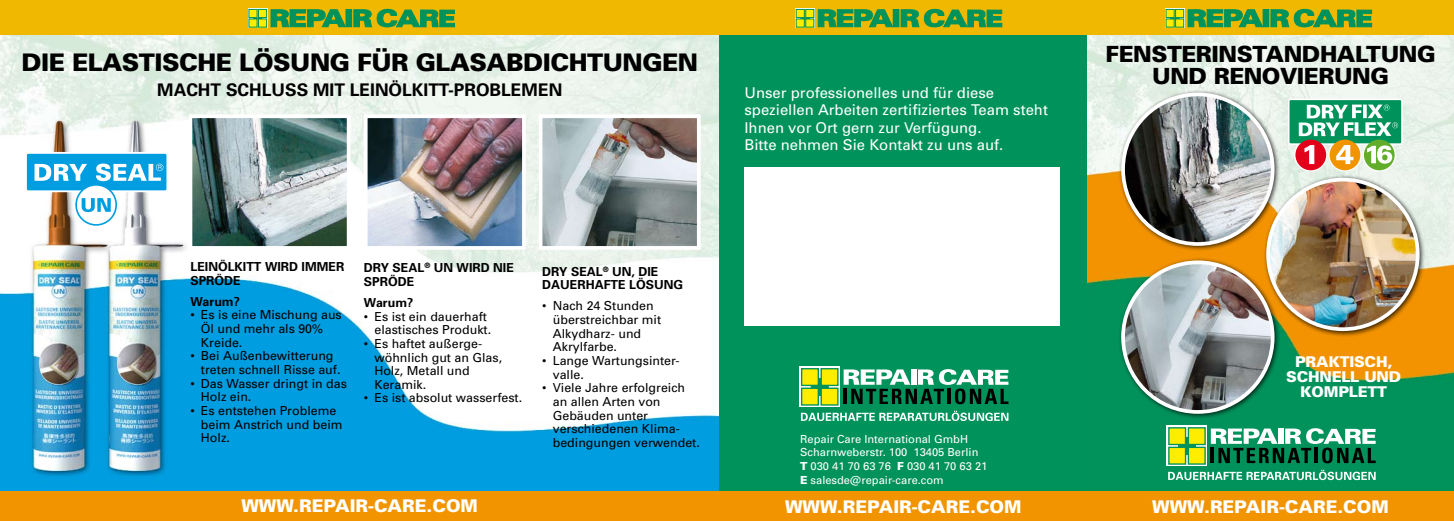
<style>
.page{position:relative;width:1454px;height:521px;background:#fff}
.page>*{position:absolute;margin:0;border:0;box-sizing:border-box;transform-origin:0 0}
.t1{font:900 24.24px "Univers";letter-spacing:-.02em;color:#000}
.t2{font:900 22.31px/22.3px "Univers";letter-spacing:-.02em;color:#000;text-align:center}
.t3{font:900 17.5px "Univers";color:#fff}
.t4{font:700 17.41px "Univers";color:#000}
.t5{font:14.88px/17.5px "Univers";color:#fff}
.t6{font:900 14.88px/14.9px "Univers";letter-spacing:-.015em;color:#fff;text-align:center}
.t7{font:12.42px/13.7px "Univers";color:#000}
.t8{font:700 12.42px/13.7px "Univers";color:#000}
.t9{font:11.11px/13.7px "Univers";color:#fff}
.s1{font-weight:900}
</style>
<div class="page">
<img style="left:0;top:35px;width:719px;height:457px">
<img style="left:1087px;top:35px;width:366px;height:457px">
<div style="left:719px;top:0;width:368px;height:521px;background:#00925b"></div>
<img style="left:544px;top:119px;width:151px;height:126px">
<div style="left:539px;top:114px;width:161px;height:136px;border:4px solid #fff"></div>
<img style="left:369px;top:119px;width:152px;height:126px">
<div style="left:364px;top:114px;width:162px;height:136px;border:4px solid #fff"></div>
<div style="left:25px;top:152px;width:143px;height:40px;border:4px solid #fff"></div>
<div style="left:27px;top:154px;width:139px;height:36px;background:#009ee0"></div>
<div style="left:75px;top:184px;width:42px;height:42px;border:3px solid #009ee0;border-radius:50%"></div>
<div style="left:77px;top:186px;width:38px;height:38px;background:#fff;border-radius:50%"></div>
<svg style="left:35px;top:164px;width:52px;height:17px"></svg>
<svg style="left:96px;top:164px;width:67px;height:17px"></svg>
<svg style="left:82px;top:198px;width:29px;height:14px"></svg>
<img style="left:194px;top:119px;width:151px;height:126px">
<div style="left:189px;top:114px;width:161px;height:136px;border:4px solid #fff"></div>
<svg style="left:799px;top:367px;width:40px;height:40px"></svg>
<div style="left:811px;top:378px;width:17px;height:17px;background:#00925b"></div>
<div style="left:810px;top:378px;width:19px;height:18px;border:1px solid #00925b"></div>
<div style="left:821px;top:369px;width:17px;height:16px;background:#ffed00"></div>
<div style="left:820px;top:368px;width:18px;height:18px;border:1px solid #00925b"></div>
<div style="left:801px;top:369px;width:17px;height:16px;background:#ffed00"></div>
<div style="left:801px;top:368px;width:18px;height:18px;border:1px solid #00925b"></div>
<div style="left:821px;top:388px;width:17px;height:17px;background:#ffed00"></div>
<div style="left:820px;top:387px;width:18px;height:19px;border:1px solid #00925b"></div>
<div style="left:801px;top:388px;width:17px;height:17px;background:#ffed00"></div>
<div style="left:801px;top:387px;width:18px;height:19px;border:1px solid #00925b"></div>
<svg style="left:843px;top:369px;width:165px;height:35px"></svg>
<svg style="left:801px;top:411px;width:207px;height:10px"></svg>
<svg style="left:1166px;top:426px;width:41px;height:40px"></svg>
<div style="left:1178px;top:438px;width:17px;height:16px;background:#00925b"></div>
<div style="left:1178px;top:437px;width:18px;height:18px;border:1px solid #00925b"></div>
<div style="left:1188px;top:428px;width:17px;height:16px;background:#ffed00"></div>
<div style="left:1187px;top:427px;width:18px;height:18px;border:1px solid #00925b"></div>
<div style="left:1168px;top:428px;width:17px;height:16px;background:#ffed00"></div>
<div style="left:1168px;top:427px;width:18px;height:18px;border:1px solid #00925b"></div>
<div style="left:1188px;top:447px;width:17px;height:17px;background:#ffed00"></div>
<div style="left:1187px;top:447px;width:18px;height:18px;border:1px solid #00925b"></div>
<div style="left:1168px;top:447px;width:17px;height:17px;background:#ffed00"></div>
<div style="left:1168px;top:447px;width:18px;height:18px;border:1px solid #00925b"></div>
<svg style="left:1210px;top:428px;width:165px;height:35px"></svg>
<svg style="left:1168px;top:470px;width:207px;height:10px"></svg>
<div style="left:0;top:492px;width:1453px;height:29px;background:#f29400"></div>
<div style="left:0;top:0;width:1453px;height:35px;background:#f0b800"></div>
<svg style="left:271px;top:10px;width:74px;height:17px"></svg>
<div style="left:346px;top:10px;width:6px;height:17px;background:#00925b"></div>
<svg style="left:354px;top:9px;width:101px;height:19px"></svg>
<svg style="left:248px;top:8px;width:19px;height:20px"></svg>
<div style="left:253px;top:14px;width:9px;height:9px;border:1px solid #00925b"></div>
<div style="left:258px;top:9px;width:9px;height:9px;background:#ffed00"></div>
<div style="left:258px;top:9px;width:9px;height:9px;border:1px solid #00925b"></div>
<div style="left:249px;top:9px;width:8px;height:9px;background:#ffed00"></div>
<div style="left:249px;top:9px;width:8px;height:9px;border:1px solid #00925b"></div>
<div style="left:258px;top:19px;width:9px;height:8px;background:#ffed00"></div>
<div style="left:258px;top:19px;width:9px;height:8px;border:1px solid #00925b"></div>
<div style="left:249px;top:19px;width:8px;height:8px;background:#ffed00"></div>
<svg style="left:1188px;top:10px;width:74px;height:17px"></svg>
<div style="left:1263px;top:10px;width:5px;height:17px;background:#00925b"></div>
<svg style="left:1270px;top:9px;width:101px;height:19px"></svg>
<svg style="left:1165px;top:8px;width:19px;height:20px"></svg>
<div style="left:1170px;top:14px;width:9px;height:9px;border:1px solid #00925b"></div>
<div style="left:1175px;top:9px;width:8px;height:9px;background:#ffed00"></div>
<div style="left:1175px;top:9px;width:9px;height:9px;border:1px solid #00925b"></div>
<div style="left:1166px;top:9px;width:8px;height:9px;background:#ffed00"></div>
<div style="left:1165px;top:9px;width:9px;height:9px;border:1px solid #00925b"></div>
<div style="left:1175px;top:19px;width:8px;height:8px;background:#ffed00"></div>
<div style="left:1175px;top:19px;width:9px;height:8px;border:1px solid #00925b"></div>
<div style="left:1166px;top:19px;width:8px;height:8px;background:#ffed00"></div>
<svg style="left:818px;top:10px;width:74px;height:17px"></svg>
<div style="left:893px;top:10px;width:6px;height:17px;background:#00925b"></div>
<svg style="left:901px;top:9px;width:101px;height:19px"></svg>
<svg style="left:795px;top:8px;width:20px;height:20px"></svg>
<div style="left:800px;top:14px;width:9px;height:9px;border:1px solid #00925b"></div>
<div style="left:805px;top:9px;width:9px;height:9px;background:#ffed00"></div>
<div style="left:805px;top:9px;width:9px;height:9px;border:1px solid #00925b"></div>
<div style="left:796px;top:9px;width:8px;height:9px;background:#ffed00"></div>
<div style="left:796px;top:9px;width:8px;height:9px;border:1px solid #00925b"></div>
<div style="left:805px;top:19px;width:9px;height:8px;background:#ffed00"></div>
<div style="left:805px;top:19px;width:9px;height:8px;border:1px solid #00925b"></div>
<div style="left:796px;top:19px;width:8px;height:8px;background:#ffed00"></div>
<div style="left:744px;top:168px;width:316px;height:158px;background:#fff"></div>
<div style="left:1294px;top:138px;width:33px;height:34px;border:3px solid #fff;border-radius:50%"></div>
<div style="left:1328px;top:138px;width:33px;height:34px;border:3px solid #fff;border-radius:50%"></div>
<div style="left:1362px;top:138px;width:33px;height:34px;border:3px solid #fff;border-radius:50%"></div>
<div style="left:1288px;top:99px;width:114px;height:46px;border:3px solid #fff"></div>
<div style="left:1289px;top:100px;width:112px;height:43px;background:#00925b"></div>
<svg style="left:1298px;top:105px;width:100px;height:31px"></svg>
<div style="left:1295px;top:140px;width:31px;height:30px;background:#e2001a;border-radius:50%"></div>
<svg style="left:1304px;top:145px;width:10px;height:19px"></svg>
<div style="left:1329px;top:140px;width:31px;height:30px;background:#f29400;border-radius:50%"></div>
<svg style="left:1336px;top:145px;width:17px;height:19px"></svg>
<div style="left:1363px;top:140px;width:31px;height:30px;background:#62ae2b;border-radius:50%"></div>
<svg style="left:1366px;top:145px;width:26px;height:19px"></svg>
<div style="left:1117px;top:89px;width:167px;height:166px;background:#000;opacity:.75"></div>
<img style="left:1123px;top:94px;width:149px;height:149px">
<div style="left:1121px;top:93px;width:153px;height:153px;border:4px solid #fff;border-radius:50%"></div>
<div style="left:1117px;top:257px;width:167px;height:166px;background:#000;opacity:.75"></div>
<img style="left:1123px;top:262px;width:149px;height:150px;border-radius:75px">
<div style="left:1121px;top:260px;width:153px;height:154px;border:4px solid #fff;border-radius:50%"></div>
<div style="left:1262px;top:174px;width:167px;height:167px;background:#000;opacity:.75"></div>
<img style="left:1268px;top:180px;width:149px;height:149px;border-radius:75px">
<div style="left:1266px;top:178px;width:153px;height:153px;border:4px solid #fff;border-radius:50%"></div>
<h1 class="t1" style="left:22px;top:48px;width:678px">DIE ELASTISCHE LÖSUNG FÜR GLASABDICHTUNGEN</h1>
<h3 class="t4" style="left:157px;top:80px;width:406px">MACHT SCHLUSS MIT LEINÖLKITT-PROBLEMEN</h3>
<p class="t8" style="left:190px;top:260px;width:155px">LEINÖLKITT WIRD IMMER<br>SPRÖDE</p>
<p class="t8" style="left:190px;top:294px;width:51px">Warum?</p>
<p class="t7" style="left:201px;top:308px;width:142px;text-indent:-11px">• Es is eine Mischung aus<br>Öl und mehr als 90%<br>Kreide.</p>
<p class="t7" style="left:201px;top:349px;width:141px;text-indent:-11px">• Bei Außenbewitterung treten schnell Risse auf.</p>
<p class="t7" style="left:201px;top:376px;width:147px;text-indent:-11px">• Das Wasser dringt in das<br>Holz ein.</p>
<p class="t7" style="left:201px;top:404px;width:143px;text-indent:-11px">• Es entstehen Probleme beim Anstrich und beim<br>Holz.</p>
<p class="t8" style="left:364px;top:261px;width:152px">DRY SEAL<sup>®</sup> UN WIRD NIE<br>SPRÖDE</p>
<p class="t8" style="left:364px;top:296px;width:51px">Warum?</p>
<p class="t7" style="left:374px;top:309px;width:118px;text-indent:-11px">• Es ist ein dauerhaft elastisches Produkt.</p>
<p class="t7" style="left:374px;top:337px;width:129px;text-indent:-11px">• Es haftet außerge&shy;wöhnlich gut an Glas,<br>Holz, Metall und<br>Keramik.</p>
<p class="t7" style="left:364px;top:391px;width:160px">• Es ist absolut wasserfest.</p>
<p class="t8" style="left:542px;top:264px;width:142px">DRY SEAL<sup>®</sup> UN, DIE<br>DAUERHAFTE LÖSUNG</p>
<p class="t7" style="left:553px;top:299px;width:110px;text-indent:-11px">• Nach 24 Stunden überstreichbar mit<br>Alkydharz- und<br>Akrylfarbe.</p>
<p class="t7" style="left:553px;top:354px;width:128px;text-indent:-11px">• Lange Wartungsinter&shy;valle.</p>
<p class="t7" style="left:553px;top:381px;width:149px;text-indent:-11px">• Viele Jahre erfolgreich an allen Arten von<br>Gebäuden unter verschiedenen Klima&shy;bedingungen verwendet.</p>
<p class="t5" style="left:744px;top:84px;width:305px">Unser professionelles und für diese speziellen Arbeiten zertifiziertes Team steht Ihnen vor Ort gern zur Verfügung.<br>Bitte nehmen Sie Kontakt zu uns auf.</p>
<p class="t9" style="left:800px;top:432px;width:189px">Repair Care International GmbH<br>Scharnweberstr. 100 13405 Berlin<br><span class="s1">T</span> 030 41 70 63 76 <span class="s1">F</span> 030 41 70 63 21<br><span class="s1">E</span> salesde@repair-care.com</p>
<h2 class="t2" style="left:1105px;top:43px;width:331px">FENSTERINSTANDHALTUNG<br>UND RENOVIERUNG</h2>
<p class="t6" style="left:1286px;top:354px;width:116px">PRAKTISCH,<br>SCHNELL UND<br>KOMPLETT</p>
<h3 class="t3" style="left:241px;top:495px;width:238px">WWW.REPAIR-CARE.COM</h3>
<h3 class="t3" style="left:785px;top:495px;width:238px">WWW.REPAIR-CARE.COM</h3>
<h3 class="t3" style="left:1152px;top:495px;width:238px">WWW.REPAIR-CARE.COM</h3>
</div>
